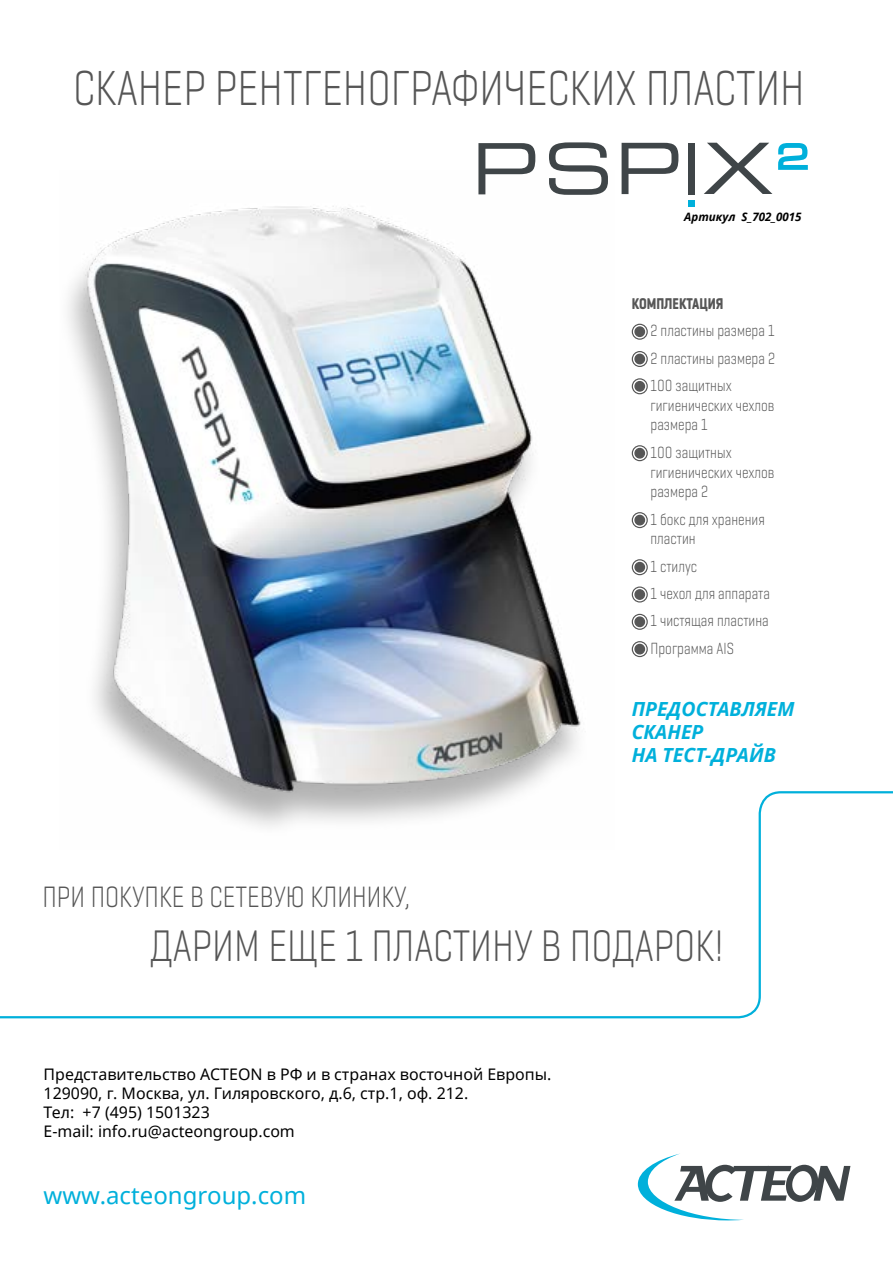
<style>
.page{position:relative;width:893px;height:1263px;background:#fff}
.page>*{position:absolute;margin:0;border:0;box-sizing:border-box;transform-origin:0 0}
.t1{font:300 50.1px "Geogrotesque Cyr";color:#565656;scale:.8 1}
.t2{font:300 45px "Geogrotesque Cyr";color:#565656;scale:.8 1}
.t3{font:300 30px "Geogrotesque Cyr";color:#565656;scale:.8 1}
.t4{font:24px "Noto Sans";color:#00b0db}
.t5{font:italic 700 19.35px/23.2px "Noto Sans";color:#00b0db}
.t6{font:300 16.5px/27.3px "Geogrotesque Cyr";color:#565656;scale:.8 1}
.t7{font:15.9px/19px "Noto Sans";color:#000}
.t8{font:700 15.9px "Geogrotesque Cyr";color:#565656;scale:.8 1}
.t9{font:italic 700 11.55px "Noto Sans";color:#000}
</style>
<div class="page">
<img style="left:68px;top:194px;width:513px;height:596px">
<svg style="left:638px;top:1153px;width:212px;height:67px"></svg>
<svg style="left:0;top:790px;width:893px;height:229px"></svg>
<div style="left:635px;top:327px;width:9px;height:9px;background:#565656;border-radius:50%"></div>
<div style="left:634px;top:326px;width:11px;height:11px;border:1px solid #565656;border-radius:50%"></div>
<div style="left:632px;top:324px;width:16px;height:16px;border:1px solid #565656;border-radius:50%"></div>
<div style="left:635px;top:354px;width:9px;height:10px;background:#565656;border-radius:50%"></div>
<div style="left:634px;top:354px;width:11px;height:10px;border:1px solid #565656;border-radius:50%"></div>
<div style="left:632px;top:351px;width:16px;height:16px;border:1px solid #565656;border-radius:50%"></div>
<div style="left:635px;top:382px;width:9px;height:9px;background:#565656;border-radius:50%"></div>
<div style="left:634px;top:381px;width:11px;height:11px;border:1px solid #565656;border-radius:50%"></div>
<div style="left:632px;top:378px;width:16px;height:16px;border:1px solid #565656;border-radius:50%"></div>
<div style="left:635px;top:448px;width:9px;height:10px;background:#565656;border-radius:50%"></div>
<div style="left:634px;top:448px;width:11px;height:11px;border:1px solid #565656;border-radius:50%"></div>
<div style="left:632px;top:445px;width:16px;height:16px;border:1px solid #565656;border-radius:50%"></div>
<div style="left:635px;top:515px;width:9px;height:10px;background:#565656;border-radius:50%"></div>
<div style="left:634px;top:515px;width:11px;height:10px;border:1px solid #565656;border-radius:50%"></div>
<div style="left:632px;top:512px;width:16px;height:16px;border:1px solid #565656;border-radius:50%"></div>
<div style="left:635px;top:562px;width:9px;height:10px;background:#565656;border-radius:50%"></div>
<div style="left:634px;top:562px;width:11px;height:11px;border:1px solid #565656;border-radius:50%"></div>
<div style="left:632px;top:559px;width:16px;height:16px;border:1px solid #565656;border-radius:50%"></div>
<div style="left:635px;top:590px;width:9px;height:9px;background:#565656;border-radius:50%"></div>
<div style="left:634px;top:589px;width:11px;height:11px;border:1px solid #565656;border-radius:50%"></div>
<div style="left:632px;top:586px;width:16px;height:16px;border:1px solid #565656;border-radius:50%"></div>
<div style="left:635px;top:617px;width:9px;height:9px;background:#565656;border-radius:50%"></div>
<div style="left:634px;top:616px;width:11px;height:11px;border:1px solid #565656;border-radius:50%"></div>
<div style="left:632px;top:614px;width:16px;height:16px;border:1px solid #565656;border-radius:50%"></div>
<div style="left:635px;top:644px;width:9px;height:10px;background:#565656;border-radius:50%"></div>
<div style="left:634px;top:644px;width:11px;height:10px;border:1px solid #565656;border-radius:50%"></div>
<div style="left:632px;top:641px;width:16px;height:16px;border:1px solid #565656;border-radius:50%"></div>
<svg style="left:549px;top:142px;width:59px;height:53px"></svg>
<svg style="left:478px;top:143px;width:57px;height:51px"></svg>
<div style="left:688px;top:200px;width:7px;height:7px;background:#00b0db"></div>
<svg style="left:622px;top:143px;width:56px;height:51px"></svg>
<div style="left:688px;top:143px;width:7px;height:51px;background:#3f4548"></div>
<svg style="left:704px;top:143px;width:68px;height:51px"></svg>
<svg style="left:778px;top:143px;width:30px;height:27px"></svg>
<h1 class="t1" style="left:73px;top:56px;width:916px">СКАНЕР РЕНТГЕНОГРАФИЧЕСКИХ ПЛАСТИН</h1>
<p class="t9" style="left:684px;top:209px;width:119px">Артикул S_702_0015</p>
<p class="t8" style="left:632px;top:294px;width:116px">КОМПЛЕКТАЦИЯ</p>
<p class="t6" style="left:650px;top:316px;width:157px;text-align:justify">2 пластины размера 1<br>2 пластины размера 2<br>100 защитных</p>
<p class="t6" style="left:650px;top:395px;width:157px;line-height:19.8px">гигиенических чехлов размера 1</p>
<p class="t6" style="left:650px;top:442px;width:157px;line-height:19.8px">100 защитных гигиенических чехлов размера 2</p>
<p class="t6" style="left:650px;top:509px;width:144px;line-height:19.8px">1 бокс для хранения пластин</p>
<p class="t6" style="left:650px;top:552px;width:151px">1 стилус<br>1 чехол для аппарата<br>1 чистящая пластина<br>Программа AIS</p>
<p class="t5" style="left:632px;top:697px;width:164px">ПРЕДОСТАВЛЯЕМ<br>СКАНЕР<br>НА ТЕСТ-ДРАЙВ</p>
<h3 class="t3" style="left:43px;top:878px;width:461px">ПРИ ПОКУПКЕ В СЕТЕВУЮ КЛИНИКУ,</h3>
<h2 class="t2" style="left:151px;top:917px;width:718px">ДАРИМ ЕЩЕ 1 ПЛАСТИНУ В ПОДАРОК!</h2>
<p class="t7" style="left:44px;top:1064px;width:509px">Представительство ACTEON в РФ и в странах восточной Европы.<br>129090, г. Москва, ул. Гиляровского, д.6, стр.1, оф. 212.<br>Тел: +7 (495) 1501323<br>E-mail: info.ru@acteongroup.com</p>
<h3 class="t4" style="left:44px;top:1179px;width:264px">www.acteongroup.com</h3>
</div>
